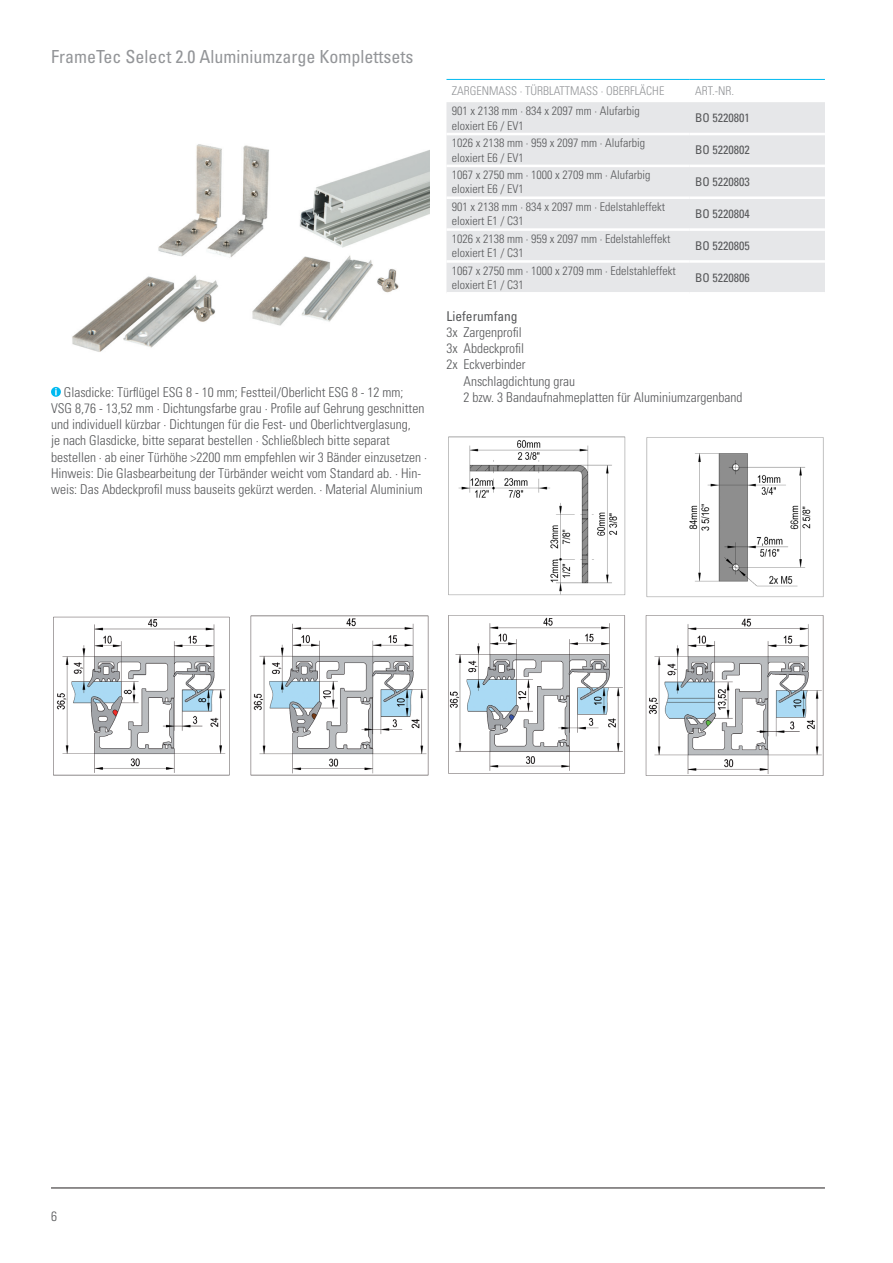
<style>
.page{position:relative;width:893px;height:1263px;background:#fff}
.page>*{position:absolute;margin:0;border:0;box-sizing:border-box;transform-origin:0 0}
.t1{font:condensed 18px "Univers";color:#939598}
.t2{font:300 condensed 13.5px/16.2px "Univers";color:#57585a}
.t3{font:condensed 13.5px "Univers";color:#57585a}
.t4{font:300 condensed 12px/14.4px "Univers";color:#57585a}
.t5{font:condensed 12px "Univers";color:#57585a}
.t6{font:300 condensed 12px "Univers";color:#939598}
</style>
<div class="page">
<hr style="left:51px;top:1188px;width:774px;height:1px;background:#231f20">
<img style="left:448px;top:436px;width:178px;height:160px">
<img style="left:646px;top:437px;width:178px;height:161px">
<img style="left:53px;top:616px;width:177px;height:160px">
<img style="left:250px;top:615px;width:179px;height:161px">
<img style="left:448px;top:615px;width:177px;height:159px">
<img style="left:645px;top:615px;width:179px;height:161px">
<img style="left:72px;top:144px;width:357px;height:208px">
<div style="left:446px;top:102px;width:379px;height:190px;background:#e6e7e9"></div>
<hr style="left:446px;top:79px;width:244px;height:1px;background:#00baf1">
<hr style="left:690px;top:79px;width:135px;height:1px;background:#00baf1">
<hr style="left:446px;top:133px;width:244px;height:2px;background:#fff">
<hr style="left:690px;top:133px;width:135px;height:2px;background:#fff">
<hr style="left:446px;top:165px;width:244px;height:2px;background:#fff">
<hr style="left:446px;top:196px;width:244px;height:3px;background:#fff">
<hr style="left:446px;top:228px;width:244px;height:3px;background:#fff">
<hr style="left:446px;top:260px;width:244px;height:3px;background:#fff">
<hr style="left:690px;top:165px;width:135px;height:2px;background:#fff">
<hr style="left:690px;top:196px;width:135px;height:3px;background:#fff">
<hr style="left:690px;top:228px;width:135px;height:3px;background:#fff">
<hr style="left:690px;top:260px;width:135px;height:3px;background:#fff">
<div style="left:51px;top:387px;width:10px;height:10px;background:#00baf1;border-radius:50%"></div>
<svg style="left:55px;top:388px;width:2px;height:7px"></svg>
<h1 class="t1" style="left:51px;top:45px;width:364px">FrameTec Select 2.0 Aluminiumzarge Komplettsets</h1>
<p class="t2" style="left:51px;top:384px;width:378px;text-indent:13px">Glasdicke: Türflügel ESG 8 - 10 mm; Festteil/Oberlicht ESG 8 - 12 mm; VSG 8,76 - 13,52 mm · Dichtungsfarbe grau · Profile auf Gehrung geschnitten und individuell kürzbar · Dichtungen für die Fest- und Oberlichtverglasung,<br>je nach Glasdicke, bitte separat bestellen · Schließblech bitte separat bestellen · ab einer Türhöhe &gt;2200 mm empfehlen wir 3 Bänder einzusetzen · Hinweis: Die Glasbearbeitung der Türbänder weicht vom Standard ab. · Hin&shy;weis: Das Abdeckprofil muss bauseits gekürzt werden. · Material Aluminium</p>
<p class="t6" style="left:452px;top:83px;width:214px">ZARGENMASS · TÜRBLATTMASS · OBERFLÄCHE</p>
<p class="t6" style="left:695px;top:83px;width:40px">ART.-NR.</p>
<p class="t4" style="left:452px;top:104px;width:189px">901 x 2138 mm · 834 x 2097 mm · Alufarbig eloxiert E6 / EV1</p>
<p class="t5" style="left:695px;top:110px;width:56px">BO 5220801</p>
<p class="t4" style="left:452px;top:136px;width:195px">1026 x 2138 mm · 959 x 2097 mm · Alufarbig eloxiert E6 / EV1</p>
<p class="t5" style="left:695px;top:142px;width:56px">BO 5220802</p>
<p class="t4" style="left:452px;top:168px;width:200px">1067 x 2750 mm · 1000 x 2709 mm · Alufarbig eloxiert E6 / EV1</p>
<p class="t5" style="left:695px;top:174px;width:56px">BO 5220803</p>
<p class="t4" style="left:452px;top:199px;width:215px">901 x 2138 mm · 834 x 2097 mm · Edelstahleffekt eloxiert E1 / C31</p>
<p class="t5" style="left:695px;top:206px;width:56px">BO 5220804</p>
<p class="t4" style="left:452px;top:231px;width:220px">1026 x 2138 mm · 959 x 2097 mm · Edelstahleffekt eloxiert E1 / C31</p>
<p class="t5" style="left:695px;top:238px;width:56px">BO 5220805</p>
<p class="t4" style="left:452px;top:263px;width:225px">1067 x 2750 mm · 1000 x 2709 mm · Edelstahleffekt eloxiert E1 / C31</p>
<p class="t5" style="left:695px;top:270px;width:56px">BO 5220806</p>
<p class="t3" style="left:446px;top:307px;width:73px">Lieferumfang</p>
<p class="t2" style="left:446px;top:324px;width:77px">3x Zargenprofil</p>
<p class="t2" style="left:446px;top:340px;width:79px">3x Abdeckprofil</p>
<p class="t2" style="left:446px;top:357px;width:81px">2x Eckverbinder</p>
<p class="t2" style="left:463px;top:373px;width:113px">Anschlagdichtung grau</p>
<p class="t2" style="left:463px;top:389px;width:280px">2 bzw. 3 Bandaufnahmeplatten für Aluminiumzargenband</p>
<p class="t2" style="left:51px;top:1208px;width:7px">6</p>
</div>
